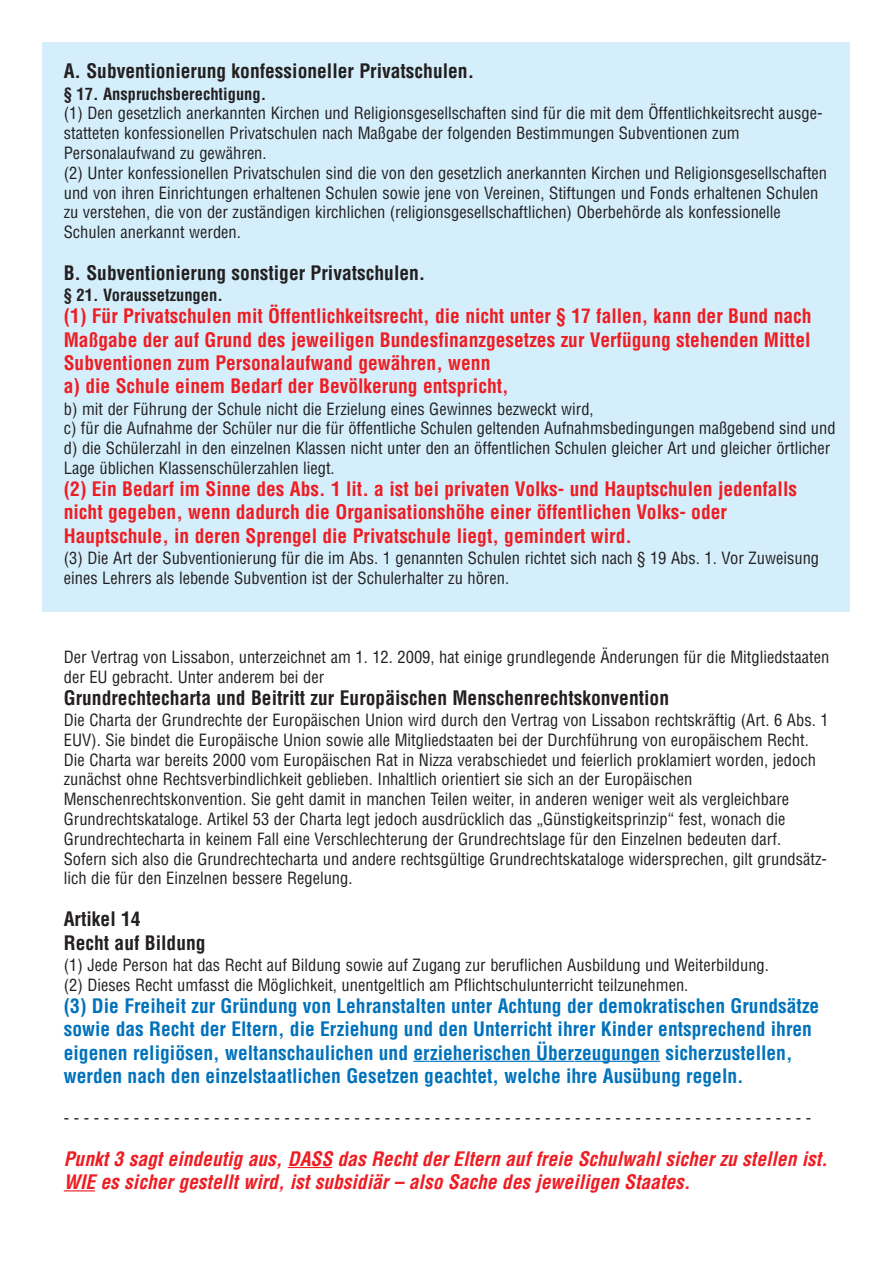
<style>
.page{position:relative;width:893px;height:1263px;background:#fff}
.page>*{position:absolute;margin:0;border:0;box-sizing:border-box;transform-origin:0 0}
.t1{font:700 condensed 19.5px/23.4px "Helvetica";color:#ee1d23}
.t2{font:700 condensed 19.5px/23.4px "Helvetica";color:#0072bc}
.t3{font:700 condensed 19.5px/23.4px "Helvetica";color:#231f20}
.t4{font:italic 700 condensed 19.5px/23.4px "Helvetica";color:#ee1d23}
.t5{font:condensed 16.5px/19.8px "Helvetica";color:#231f20}
.t6{font:700 condensed 16.5px "Helvetica";color:#231f20}
</style>
<div class="page">
<div style="left:43px;top:43px;width:807px;height:569px;background:#d4effb"></div>
<svg style="left:413px;top:1061px;width:17px;height:1px"></svg>
<hr style="left:430px;top:1061px;width:144px;height:1px;background:#0072bc">
<hr style="left:574px;top:1061px;width:86px;height:1px;background:#0072bc">
<hr style="left:288px;top:1167px;width:44px;height:1px;background:#ee1d23">
<hr style="left:64px;top:1190px;width:31px;height:1px;background:#ee1d23">
<p class="t3" style="left:64px;top:60px;width:412px">A. Subventionierung konfessioneller Privatschulen.</p>
<p class="t6" style="left:64px;top:84px;width:204px">§ 17. Anspruchsberechtigung.</p>
<p class="t5" style="left:64px;top:104px;width:765px">(1) Den gesetzlich anerkannten Kirchen und Religionsgesellschaften sind für die mit dem Öffentlichkeitsrecht ausge&shy;statteten konfessionellen Privatschulen nach Maßgabe der folgenden Bestimmungen Subventionen zum Personalaufwand zu gewähren.<br>(2) Unter konfessionellen Privatschulen sind die von den gesetzlich anerkannten Kirchen und Religionsgesellschaften und von ihren Einrichtungen erhaltenen Schulen sowie jene von Vereinen, Stiftungen und Fonds erhaltenen Schulen zu verstehen, die von der zuständigen kirchlichen (religionsgesellschaftlichen) Oberbehörde als konfessionelle Schulen anerkannt werden.</p>
<p class="t3" style="left:64px;top:262px;width:363px">B. Subventionierung sonstiger Privatschulen.</p>
<p class="t6" style="left:64px;top:286px;width:161px">§ 21. Voraussetzungen.</p>
<p class="t1" style="left:64px;top:305px;width:749px">(1) Für Privatschulen mit Öffentlichkeitsrecht, die nicht unter § 17 fallen, kann der Bund nach Maßgabe der auf Grund des jeweiligen Bundesfinanzgesetzes zur Verfügung stehenden Mittel Subventionen zum Personalaufwand gewähren, wenn<br>a) die Schule einem Bedarf der Bevölkerung entspricht,</p>
<p class="t5" style="left:64px;top:399px;width:773px">b) mit der Führung der Schule nicht die Erzielung eines Gewinnes bezweckt wird,<br>c) für die Aufnahme der Schüler nur die für öffentliche Schulen geltenden Aufnahmsbedingungen maßgebend sind und d) die Schülerzahl in den einzelnen Klassen nicht unter den an öffentlichen Schulen gleicher Art und gleicher örtlicher Lage üblichen Klassenschülerzahlen liegt.</p>
<p class="t1" style="left:64px;top:478px;width:735px">(2) Ein Bedarf im Sinne des Abs. 1 lit. a ist bei privaten Volks- und Hauptschulen jedenfalls nicht gegeben, wenn dadurch die Organisationshöhe einer öffentlichen Volks- oder<br>Hauptschule, in deren Sprengel die Privatschule liegt, gemindert wird.</p>
<p class="t5" style="left:64px;top:548px;width:757px">(3) Die Art der Subventionierung für die im Abs. 1 genannten Schulen richtet sich nach § 19 Abs. 1. Vor Zuweisung eines Lehrers als lebende Subvention ist der Schulerhalter zu hören.</p>
<p class="t5" style="left:64px;top:647px;width:767px">Der Vertrag von Lissabon, unterzeichnet am 1. 12. 2009, hat einige grundlegende Änderungen für die Mitgliedstaaten der EU gebracht. Unter anderem bei der</p>
<p class="t3" style="left:64px;top:686px;width:607px">Grundrechtecharta und Beitritt zur Europäischen Menschenrechtskonvention</p>
<p class="t5" style="left:64px;top:710px;width:766px">Die Charta der Grundrechte der Europäischen Union wird durch den Vertrag von Lissabon rechtskräftig (Art. 6 Abs. 1<br>EUV). Sie bindet die Europäische Union sowie alle Mitgliedstaaten bei der Durchführung von europäischem Recht.<br>Die Charta war bereits 2000 vom Europäischen Rat in Nizza verabschiedet und feierlich proklamiert worden, jedoch zunächst ohne Rechtsverbindlichkeit geblieben. Inhaltlich orientiert sie sich an der Europäischen Menschenrechtskonvention. Sie geht damit in manchen Teilen weiter, in anderen weniger weit als vergleichbare Grundrechtskataloge. Artikel 53 der Charta legt jedoch ausdrücklich das „Günstigkeitsprinzip“ fest, wonach die Grundrechtecharta in keinem Fall eine Verschlechterung der Grundrechtslage für den Einzelnen bedeuten darf.<br>Sofern sich also die Grundrechtecharta und andere rechtsgültige Grundrechtskataloge widersprechen, gilt grundsätz&shy;lich die für den Einzelnen bessere Regelung.</p>
<p class="t3" style="left:64px;top:908px;width:143px">Artikel 14<br>Recht auf Bildung</p>
<p class="t5" style="left:64px;top:955px;width:707px">(1) Jede Person hat das Recht auf Bildung sowie auf Zugang zur beruflichen Ausbildung und Weiterbildung. (2) Dieses Recht umfasst die Möglichkeit, unentgeltlich am Pflichtschulunterricht teilzunehmen.</p>
<p class="t2" style="left:64px;top:994px;width:757px">(3) Die Freiheit zur Gründung von Lehranstalten unter Achtung der demokratischen Grundsätze sowie das Recht der Eltern, die Erziehung und den Unterricht ihrer Kinder entsprechend ihren eigenen religiösen, weltanschaulichen und erzieherischen Überzeugungen sicherzustellen, werden nach den einzelstaatlichen Gesetzen geachtet, welche ihre Ausübung regeln.</p>
<p class="t5" style="left:64px;top:1108px;width:749px">---------------------------------------------------------------------------</p>
<p class="t4" style="left:64px;top:1147px;width:765px">Punkt 3 sagt eindeutig aus, DASS das Recht der Eltern auf freie Schulwahl sicher zu stellen ist.<br>WIE es sicher gestellt wird, ist subsidiär – also Sache des jeweiligen Staates.</p>
</div>
